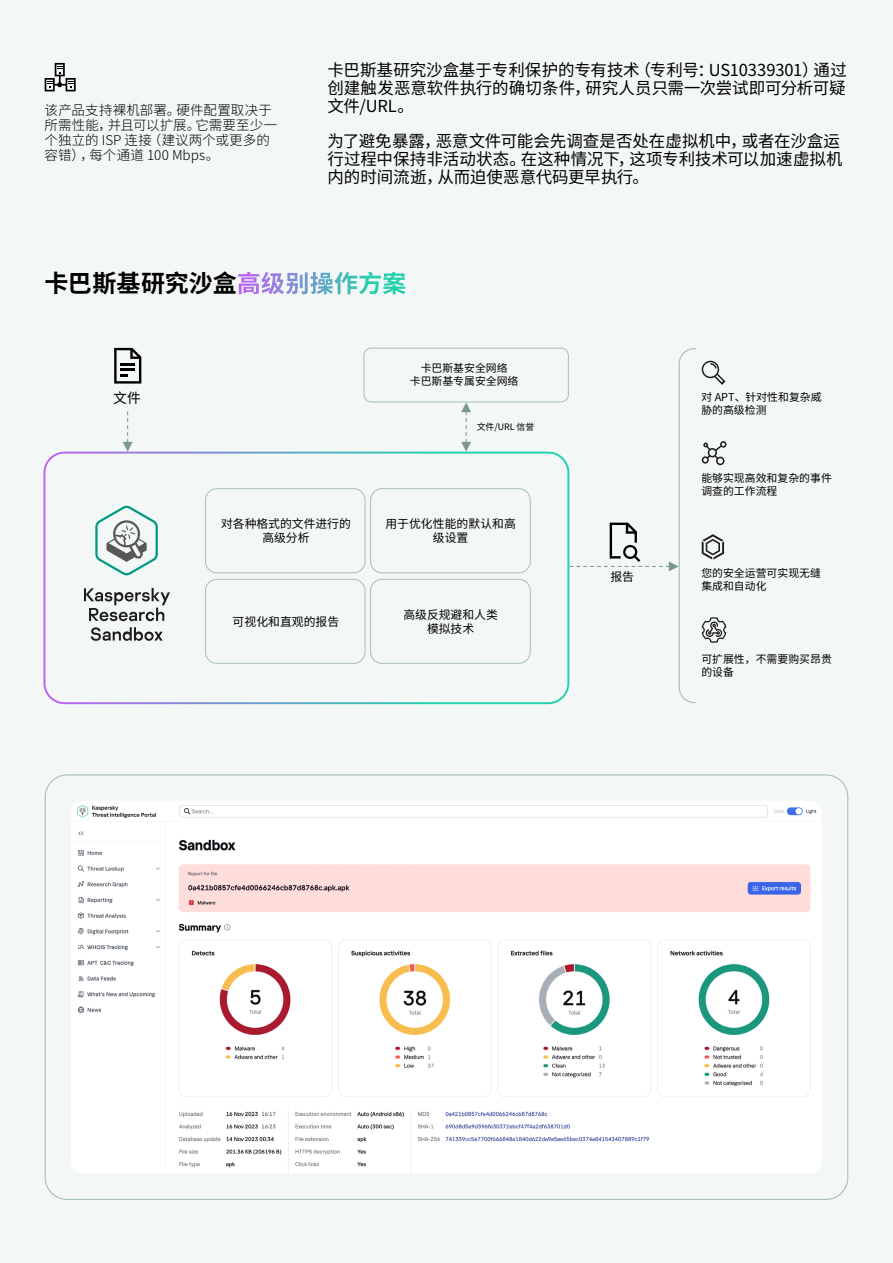
<style>
.page{position:relative;width:893px;height:1263px;background:#f3f7f6}
.page>*{position:absolute;margin:0;border:0;box-sizing:border-box;transform-origin:0 0}
.h5_v3{font:700 24px "Noto Sans CJ Ksc";letter-spacing:.005em;color:#000}
.t1{font:16.5px/18px "Noto Sans CJ Ksc";letter-spacing:-.005em;color:#000;text-align:justify}
.t2{font:13.8px "Noto Sans CJ Ksc";color:#000}
.Body{font:300 13.5px/15px "Noto Sans CJ Ksc";letter-spacing:.005em;color:#000}
.t3{font:11.85px/14.2px "Noto Sans CJ Ksc";color:#000;text-align:center}
.t4{font:10.8px/13px "Noto Sans CJ Ksc";color:#000}
.t5{font:8.85px "Noto Sans CJ Ksc";color:#000}
.s1{color:#fff}
</style>
<div class="page">
<svg style="left:45px;top:63px;width:31px;height:28px"></svg>
<img style="left:71px;top:802px;width:751px;height:371px">
<svg style="left:702px;top:361px;width:23px;height:24px"></svg>
<svg style="left:702px;top:617px;width:24px;height:26px"></svg>
<svg style="left:702px;top:441px;width:24px;height:24px"></svg>
<svg style="left:702px;top:534px;width:22px;height:26px"></svg>
<svg style="left:567px;top:348px;width:129px;height:355px"></svg>
<svg style="left:43px;top:452px;width:526px;height:252px"></svg>
<svg style="left:461px;top:402px;width:10px;height:50px"></svg>
<div style="left:363px;top:348px;width:206px;height:54px;border:1px solid #a6bfbf;border-radius:7px"></div>
<div style="left:205px;top:488px;width:160px;height:85px;border:1px solid #a6bfbf;border-radius:12px"></div>
<div style="left:205px;top:579px;width:160px;height:85px;border:1px solid #a6bfbf;border-radius:12px"></div>
<div style="left:370px;top:488px;width:161px;height:85px;border:1px solid #a6bfbf;border-radius:12px"></div>
<div style="left:370px;top:579px;width:161px;height:85px;border:1px solid #a6bfbf;border-radius:12px"></div>
<svg style="left:123px;top:411px;width:10px;height:41px"></svg>
<svg style="left:114px;top:348px;width:27px;height:36px"></svg>
<svg style="left:84px;top:588px;width:86px;height:33px"></svg>
<svg style="left:91px;top:627px;width:72px;height:14px"></svg>
<svg style="left:95px;top:506px;width:63px;height:69px"></svg>
<p class="Body" style="left:45px;top:103px;width:234px">该产品支持裸机部署。硬件配置取决于所需性能，并且可以扩展。它需要至少一个独立的 ISP 连接（建议两个或更多的容错），每个通道 100 Mbps。</p>
<p class="t1" style="left:327px;top:61px;width:521px">卡巴斯基研究沙盒基于专利保护的专有技术（专利号：US10339301）通过创建触发恶意软件执行的确切条件，研究人员只需一次尝试即可分析可疑文件/URL。</p>
<p class="t1" style="left:327px;top:132px;width:517px;text-align:left">为了避免暴露，恶意文件可能会先调查是否处在虚拟机中，或者在沙盒运行过程中保持非活动状态。在这种情况下，这项专利技术可以加速虚拟机内的时间流逝，从而迫使恶意代码更早执行。</p>
<p class="h5_v3" style="left:45px;top:270px;width:363px">卡巴斯基研究沙盒<span class="s1">高级别操作方案</span></p>
<p class="t4" style="left:410px;top:361px;width:110px;text-align:center">卡巴斯基安全网络<br>卡巴斯基专属安全网络</p>
<p class="t2" style="left:113px;top:390px;width:29px">文件</p>
<p class="t4" style="left:701px;top:391px;width:122px">对 APT、针对性和复杂威胁的高级检测</p>
<p class="t3" style="left:221px;top:517px;width:131px">对各种格式的文件进行的高级分析</p>
<p class="t3" style="left:233px;top:615px;width:108px">可视化和直观的报告</p>
<p class="t5" style="left:477px;top:422px;width:59px">文件/URL 信誉</p>
<p class="t3" style="left:385px;top:517px;width:132px">用于优化性能的默认和高级设置</p>
<p class="t3" style="left:403px;top:608px;width:96px">高级反规避和人类模拟技术</p>
<p class="t3" style="left:610px;top:570px;width:25px">报告</p>
<p class="t4" style="left:701px;top:472px;width:132px">能够实现高效和复杂的事件调查的工作流程</p>
<p class="t4" style="left:701px;top:566px;width:121px">您的安全运营可实现无缝集成和自动化</p>
<p class="t4" style="left:701px;top:653px;width:132px">可扩展性，不需要购买昂贵的设备</p>
</div>
